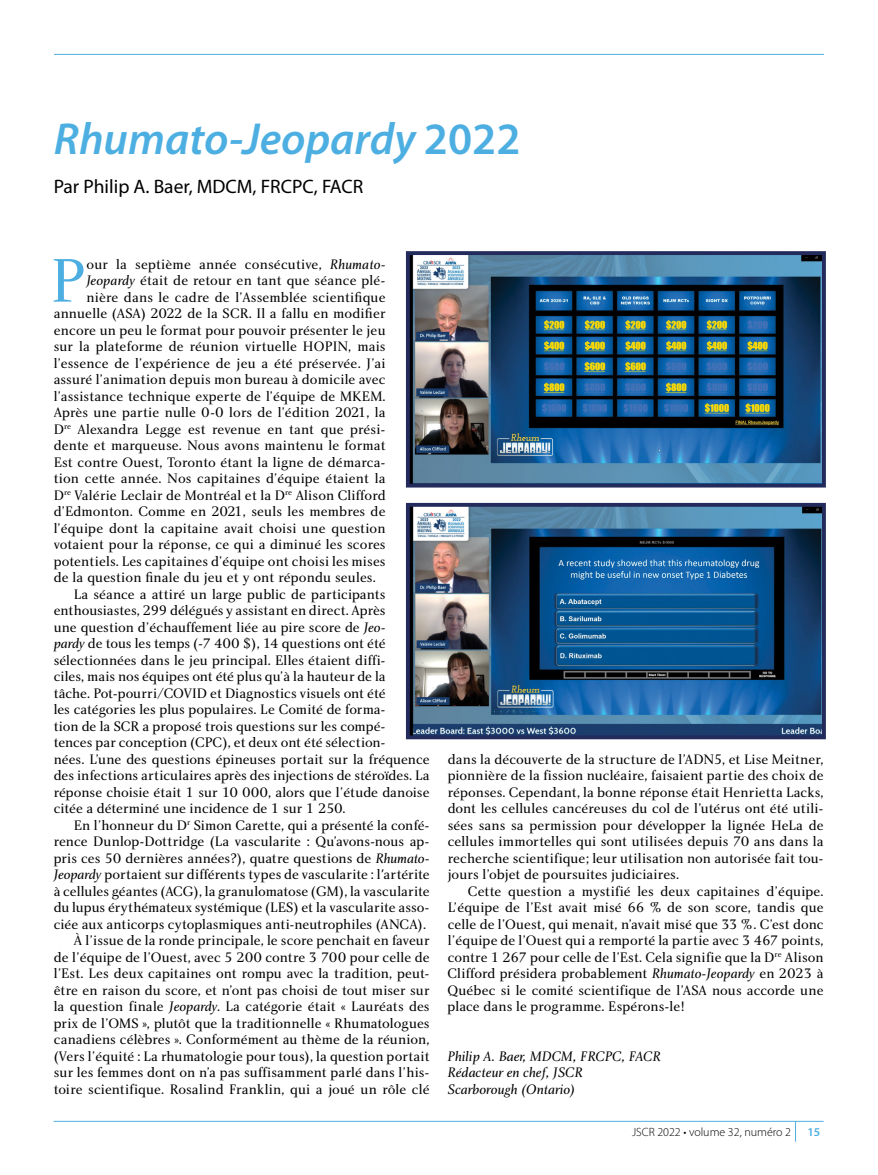
<style>
.page{position:relative;width:878px;height:1175px;background:#fff}
.page>*{position:absolute;margin:0;border:0;box-sizing:border-box;transform-origin:0 0}
.t1{font:63.75px "Charlotte Book Plain";color:#4dafe1}
.t2{font:italic 600 45px "Myriad Pro";color:#4dafe1}
.t3{font:19.5px "Myriad Pro";color:#000}
.t4{font:14.25px/16.5px "Charlotte Book Plain";letter-spacing:.005em;color:#000;text-align:justify}
.t5{font:14.25px/16.5px "Charlotte Book Italic Plain";color:#000}
.t6{font:300 12px "Myriad Pro";color:#000}
.t7{font:600 12px "Myriad Pro";color:#4dafe1}
.s1{font-style:normal}
.s2{font-family:"Charlotte Book Italic Plain"}
</style>
<div class="page">
<hr style="left:54px;top:54px;width:770px;height:1px;background:#4dafe1">
<hr style="left:54px;top:1120px;width:769px;height:1px;background:#4dafe1">
<svg style="left:795px;top:1121px;width:1px;height:20px"></svg>
<img style="left:411px;top:256px;width:409px;height:226px">
<div style="left:406px;top:251px;width:419px;height:236px;border:4px solid #232a5c"></div>
<img style="left:411px;top:508px;width:409px;height:226px">
<div style="left:406px;top:503px;width:419px;height:236px;border:4px solid #232a5c"></div>
<h2 class="t2" style="left:54px;top:115px;width:468px">Rhumato-Jeopardy <span class="s1">2022</span></h2>
<h3 class="t3" style="left:54px;top:176px;width:311px">Par Philip A. Baer, MDCM, FRCPC, FACR</h3>
<h1 class="t1" style="left:50px;top:242px;width:37px">P</h1>
<p class="t4" style="left:86px;top:255px;width:300px">our la septième année consécutive, <span class="s2">Rhumato-</span></p>
<p class="t4" style="left:86px;top:272px;width:300px"><span class="s2">Jeopardy</span> était de retour en tant que séance plé-</p>
<p class="t4" style="left:86px;top:288px;width:300px">nière dans le cadre de l’Assemblée scientifique</p>
<p class="t4" style="left:54px;top:305px;width:333px">annuelle (ASA) 2022 de la SCR. Il a fallu en modifier</p>
<p class="t4" style="left:54px;top:321px;width:333px">encore un peu le format pour pouvoir présenter le jeu</p>
<p class="t4" style="left:54px;top:338px;width:333px">sur la plateforme de réunion virtuelle HOPIN, mais</p>
<p class="t4" style="left:54px;top:354px;width:333px">l’essence de l’expérience de jeu a été préservée. J’ai</p>
<p class="t4" style="left:54px;top:371px;width:333px">assuré l’animation depuis mon bureau à domicile avec</p>
<p class="t4" style="left:54px;top:387px;width:333px">l’assistance technique experte de l’équipe de MKEM.</p>
<p class="t4" style="left:54px;top:404px;width:333px">Après une partie nulle 0-0 lors de l’édition 2021, la</p>
<p class="t4" style="left:54px;top:420px;width:333px">D<sup>re</sup> Alexandra Legge est revenue en tant que prési-</p>
<p class="t4" style="left:54px;top:437px;width:333px">dente et marqueuse. Nous avons maintenu le format</p>
<p class="t4" style="left:54px;top:453px;width:333px">Est contre Ouest, Toronto étant la ligne de démarca-</p>
<p class="t4" style="left:54px;top:470px;width:333px">tion cette année. Nos capitaines d’équipe étaient la</p>
<p class="t4" style="left:54px;top:486px;width:333px">D<sup>re</sup> Valérie Leclair de Montréal et la D<sup>re</sup> Alison Clifford</p>
<p class="t4" style="left:54px;top:503px;width:333px">d’Edmonton. Comme en 2021, seuls les membres de</p>
<p class="t4" style="left:54px;top:519px;width:333px">l’équipe dont la capitaine avait choisi une question</p>
<p class="t4" style="left:54px;top:536px;width:333px">votaient pour la réponse, ce qui a diminué les scores</p>
<p class="t4" style="left:54px;top:552px;width:333px">potentiels. Les capitaines d’équipe ont choisi les mises</p>
<p class="t4" style="left:54px;top:569px;width:324px">de la question finale du jeu et y ont répondu seules.</p>
<p class="t4" style="left:74px;top:585px;width:313px">La séance a attiré un large public de participants</p>
<p class="t4" style="left:54px;top:602px;width:333px">enthousiastes, 299 délégués y assistant en direct. Après</p>
<p class="t4" style="left:54px;top:618px;width:333px">une question d’échauffement liée au pire score de <span class="s2">Jeo-</span></p>
<p class="t4" style="left:54px;top:635px;width:333px"><span class="s2">pardy</span> de tous les temps (-7 400 $), 14 questions ont été</p>
<p class="t4" style="left:54px;top:651px;width:333px">sélectionnées dans le jeu principal. Elles étaient diffi-</p>
<p class="t4" style="left:54px;top:668px;width:333px">ciles, mais nos équipes ont été plus qu’à la hauteur de la</p>
<p class="t4" style="left:54px;top:684px;width:333px">tâche. Pot-pourri/COVID et Diagnostics visuels ont été</p>
<p class="t4" style="left:54px;top:701px;width:333px">les catégories les plus populaires. Le Comité de forma-</p>
<p class="t4" style="left:54px;top:717px;width:333px">tion de la SCR a proposé trois questions sur les compé-</p>
<p class="t4" style="left:54px;top:734px;width:333px">tences par conception (CPC), et deux ont été sélection-</p>
<p class="t4" style="left:54px;top:750px;width:377px">nées. L’une des questions épineuses portait sur la fréquence</p>
<p class="t4" style="left:54px;top:767px;width:377px">des infections articulaires après des injections de stéroïdes. La</p>
<p class="t4" style="left:54px;top:783px;width:377px">réponse choisie était 1 sur 10 000, alors que l’étude danoise</p>
<p class="t4" style="left:54px;top:800px;width:293px">citée a déterminé une incidence de 1 sur 1 250.</p>
<p class="t4" style="left:74px;top:816px;width:357px">En l’honneur du D<sup>r</sup> Simon Carette, qui a présenté la confé-</p>
<p class="t4" style="left:54px;top:833px;width:377px">rence Dunlop-Dottridge (La vascularite : Qu’avons-nous ap-</p>
<p class="t4" style="left:54px;top:849px;width:377px">pris ces 50 dernières années?), quatre questions de <span class="s2">Rhumato-</span></p>
<p class="t4" style="left:54px;top:866px;width:377px"><span class="s2">Jeopardy</span> portaient sur différents types de vascularite : l'artérite</p>
<p class="t4" style="left:54px;top:882px;width:377px">à cellules géantes (ACG), la granulomatose (GM), la vascularite</p>
<p class="t4" style="left:54px;top:899px;width:377px">du lupus érythémateux systémique (LES) et la vascularite asso-</p>
<p class="t4" style="left:54px;top:915px;width:374px">ciée aux anticorps cytoplasmiques anti-neutrophiles (ANCA).</p>
<p class="t4" style="left:74px;top:932px;width:357px">À l’issue de la ronde principale, le score penchait en faveur</p>
<p class="t4" style="left:54px;top:948px;width:377px">de l’équipe de l’Ouest, avec 5 200 contre 3 700 pour celle de</p>
<p class="t4" style="left:54px;top:965px;width:377px">l’Est. Les deux capitaines ont rompu avec la tradition, peut-</p>
<p class="t4" style="left:54px;top:981px;width:377px">être en raison du score, et n’ont pas choisi de tout miser sur</p>
<p class="t4" style="left:54px;top:998px;width:377px">la question finale <span class="s2">Jeopardy</span>. La catégorie était « Lauréats des</p>
<p class="t4" style="left:54px;top:1014px;width:377px">prix de l’OMS », plutôt que la traditionnelle « Rhumatologues</p>
<p class="t4" style="left:54px;top:1031px;width:377px">canadiens célèbres ». Conformément au thème de la réunion,</p>
<p class="t4" style="left:54px;top:1047px;width:377px">(Vers l’équité : La rhumatologie pour tous), la question portait</p>
<p class="t4" style="left:54px;top:1064px;width:377px">sur les femmes dont on n’a pas suffisamment parlé dans l’his-</p>
<p class="t4" style="left:54px;top:1080px;width:377px">toire scientifique. Rosalind Franklin, qui a joué un rôle clé</p>
<p class="t4" style="left:447px;top:750px;width:377px">dans la découverte de la structure de l’ADN5, et Lise Meitner, pionnière de la fission nucléaire, faisaient partie des choix de réponses. Cependant, la bonne réponse était Henrietta Lacks, dont les cellules cancéreuses du col de l’utérus ont été utili&shy;sées sans sa permission pour développer la lignée HeLa de cellules immortelles qui sont utilisées depuis 70 ans dans la recherche scientifique; leur utilisation non autorisée fait tou&shy;jours l’objet de poursuites judiciaires.</p>
<p class="t4" style="left:447px;top:882px;width:377px;text-indent:20px">Cette question a mystifié les deux capitaines d’équipe.<br>L’équipe de l’Est avait misé 66 % de son score, tandis que celle de l’Ouest, qui menait, n’avait misé que 33 %. C’est donc l’équipe de l’Ouest qui a remporté la partie avec 3 467 points, contre 1 267 pour celle de l’Est. Cela signifie que la D<sup>re</sup> Alison Clifford présidera probablement <span class="s2">Rhumato-Jeopardy</span> en 2023 à Québec si le comité scientifique de l’ASA nous accorde une place dans le programme. Espérons-le!</p>
<p class="t5" style="left:447px;top:1047px;width:215px">Philip A. Baer, MDCM, FRCPC, FACR<br>Rédacteur en chef, JSCR<br>Scarborough (Ontario)</p>
<p class="t6" style="left:632px;top:1125px;width:160px">JSCR 2022 • volume 32, numéro 2</p>
<p class="t7" style="left:807px;top:1125px;width:14px">15</p>
</div>
